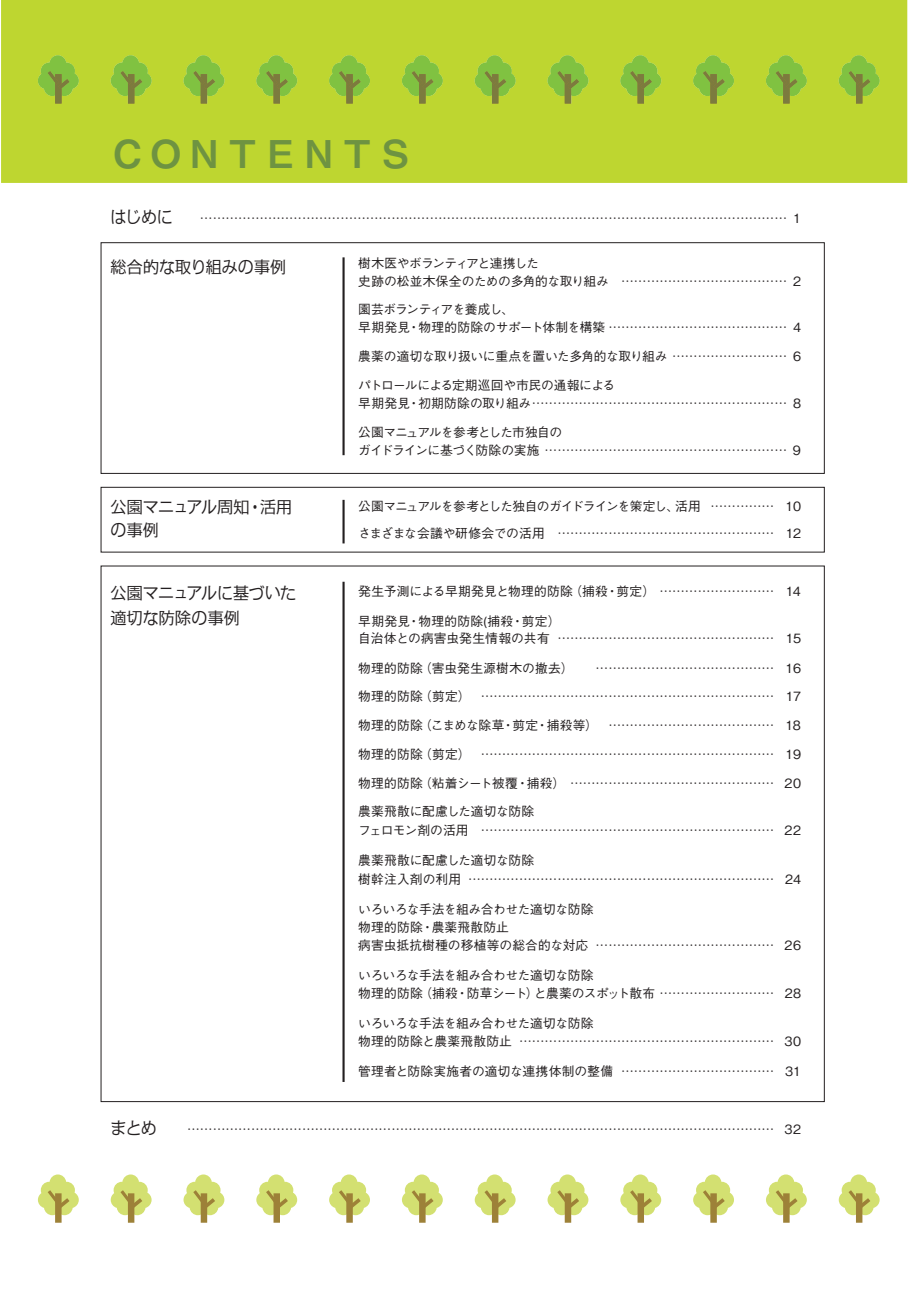
<style>
.page{position:relative;width:919px;height:1289px;background:#fff}
.page>*{position:absolute;margin:0;border:0;box-sizing:border-box;transform-origin:0 0}
.t1{font:38.25px "Midashi Go Pro MB31";color:#6e9341}
.t2{font:300 15.9px "M News G Pro";letter-spacing:.005em;color:#231f20}
.t3{font:300 15.9px "M News G Pro";letter-spacing:-.02em;color:#231f20}
.t4{font:500 12.75px/18.1px "Gothic BBB Pro";letter-spacing:-.01em;color:#231f20}
.t5{font:500 12.75px/17px "Gothic BBB Pro";letter-spacing:.015em;color:#231f20}
.t6{font:500 12.75px/18.1px "Gothic BBB Pro";letter-spacing:-.03em;color:#231f20}
.t7{font:500 12.75px "Gothic BBB Pro";letter-spacing:.01em;color:#231f20}
.t8{font:500 12.75px/18px "Gothic BBB Pro";letter-spacing:-.06em;color:#231f20}
.t9{font:500 12.75px "Gothic BBB Pro";letter-spacing:-.07em;color:#231f20}
.s1{font-family:"M News G Pro";font-weight:300;font-size:15.9px}
</style>
<div class="page">
<div style="left:55px;top:1193px;width:7px;height:29px;background:#9d8138"></div>
<svg style="left:38px;top:1174px;width:41px;height:41px"></svg>
<div style="left:128px;top:1193px;width:6px;height:29px;background:#9d8138"></div>
<svg style="left:111px;top:1174px;width:40px;height:41px"></svg>
<div style="left:201px;top:1193px;width:6px;height:29px;background:#9d8138"></div>
<svg style="left:183px;top:1174px;width:41px;height:41px"></svg>
<div style="left:273px;top:1193px;width:7px;height:29px;background:#9d8138"></div>
<svg style="left:256px;top:1174px;width:41px;height:41px"></svg>
<div style="left:346px;top:1193px;width:7px;height:29px;background:#9d8138"></div>
<svg style="left:329px;top:1174px;width:41px;height:41px"></svg>
<div style="left:419px;top:1193px;width:6px;height:29px;background:#9d8138"></div>
<svg style="left:402px;top:1174px;width:41px;height:41px"></svg>
<div style="left:492px;top:1193px;width:6px;height:29px;background:#9d8138"></div>
<svg style="left:474px;top:1174px;width:41px;height:41px"></svg>
<div style="left:564px;top:1193px;width:7px;height:29px;background:#9d8138"></div>
<svg style="left:547px;top:1174px;width:41px;height:41px"></svg>
<div style="left:637px;top:1193px;width:7px;height:29px;background:#9d8138"></div>
<svg style="left:620px;top:1174px;width:41px;height:41px"></svg>
<div style="left:710px;top:1193px;width:6px;height:29px;background:#9d8138"></div>
<svg style="left:693px;top:1174px;width:41px;height:41px"></svg>
<div style="left:783px;top:1193px;width:6px;height:29px;background:#9d8138"></div>
<svg style="left:766px;top:1174px;width:40px;height:41px"></svg>
<div style="left:855px;top:1193px;width:7px;height:29px;background:#9d8138"></div>
<svg style="left:838px;top:1174px;width:41px;height:41px"></svg>
<div style="left:1px;top:0;width:906px;height:183px;background:#bed630"></div>
<svg style="left:38px;top:55px;width:41px;height:48px;background:#96c03b"></svg>
<svg style="left:111px;top:55px;width:40px;height:48px;background:#96bf3b"></svg>
<svg style="left:183px;top:55px;width:41px;height:48px;background:#97c03b"></svg>
<svg style="left:256px;top:55px;width:41px;height:48px;background:#97c03b"></svg>
<svg style="left:329px;top:55px;width:41px;height:48px;background:#96c03b"></svg>
<svg style="left:402px;top:55px;width:41px;height:48px;background:#96c03b"></svg>
<svg style="left:474px;top:55px;width:41px;height:48px;background:#97c03b"></svg>
<svg style="left:547px;top:55px;width:41px;height:48px;background:#97c03b"></svg>
<svg style="left:620px;top:55px;width:41px;height:48px;background:#97c03b"></svg>
<svg style="left:693px;top:55px;width:41px;height:48px;background:#96c03b"></svg>
<svg style="left:765px;top:55px;width:41px;height:48px;background:#97c03b"></svg>
<svg style="left:838px;top:55px;width:41px;height:48px;background:#97c03b"></svg>
<div style="left:101px;top:242px;width:723px;height:231px;border:1px solid #231f20"></div>
<div style="left:101px;top:487px;width:723px;height:65px;border:1px solid #231f20"></div>
<hr style="left:342px;top:257px;width:2px;height:198px;background:#231f20">
<hr style="left:342px;top:500px;width:2px;height:43px;background:#231f20">
<hr style="left:342px;top:581px;width:2px;height:500px;background:#231f20">
<h1 class="t1" style="left:108px;top:123px;width:308px">ＣＯＮＴＥＮＴＳ</h1>
<p class="t4" style="left:111px;top:207px;width:691px"><span class="s1">はじめに</span>　　 ………………………………………………………………………………………………………………………… 1</p>
<p class="t2" style="left:111px;top:254px;width:177px">総合的な取り組みの事例</p>
<p class="t6" style="left:358px;top:252px;width:444px">樹木医やボランティアと連携した<br>史跡の松並木保全のための多角的な取り組み ………………………………… 2</p>
<p class="t6" style="left:358px;top:299px;width:444px">園芸ボランティアを養成し、<br>早期発見・物理的防除のサポート体制を構築 …………………………………… 4</p>
<p class="t6" style="left:358px;top:345px;width:444px">農薬の適切な取り扱いに重点を置いた多角的な取り組み ……………………… 6</p>
<p class="t4" style="left:358px;top:374px;width:444px">パトロールによる定期巡回や市民の通報による<br>早期発見・初期防除の取り組み …………………………………………………… 8</p>
<p class="t8" style="left:358px;top:421px;width:444px">公園マニュアルを参考とした市独自の<br>ガイドラインに基づく防除の実施 ………………………………………………… 9</p>
<p class="t2" style="left:111px;top:494px;width:183px">公園マニュアル周知・活用</p>
<p class="t9" style="left:358px;top:496px;width:444px">公園マニュアルを参考とした独自のガイドラインを策定し、活用 …………… 10</p>
<p class="t2" style="left:111px;top:516px;width:50px">の事例</p>
<p class="t4" style="left:358px;top:522px;width:444px">さまざまな会議や研修会での活用 …………………………………………… 12</p>
<p class="t3" style="left:111px;top:580px;width:187px">公園マニュアルに基づいた</p>
<p class="t5" style="left:358px;top:581px;width:444px">発生予測による早期発見と物理的防除（捕殺・剪定） ……………………… 14</p>
<p class="t2" style="left:111px;top:605px;width:131px">適切な防除の事例</p>
<p class="t5" style="left:358px;top:611px;width:444px">早期発見・物理的防除(捕殺・剪定）<br>自治体との病害虫発生情報の共有 …………………………………………… 15</p>
<p class="t5" style="left:358px;top:658px;width:444px">物理的防除（害虫発生源樹木の撤去）　 …………………………………… 16</p>
<p class="t5" style="left:358px;top:686px;width:444px">物理的防除（剪定） …………………………………………………………… 17</p>
<p class="t5" style="left:358px;top:715px;width:444px">物理的防除（こまめな除草・剪定・捕殺等） ………………………………… 18</p>
<p class="t5" style="left:358px;top:744px;width:444px">物理的防除（剪定） …………………………………………………………… 19</p>
<p class="t7" style="left:358px;top:772px;width:444px">物理的防除（粘着シート被覆・捕殺） ………………………………………… 20</p>
<p class="t4" style="left:358px;top:800px;width:444px;line-height:19.2px">農薬飛散に配慮した適切な防除<br>フェロモン剤の活用 …………………………………………………………… 22</p>
<p class="t4" style="left:358px;top:849px;width:444px;line-height:19.2px">農薬飛散に配慮した適切な防除<br>樹幹注入剤の利用 ……………………………………………………………… 24</p>
<p class="t4" style="left:358px;top:898px;width:444px">いろいろな手法を組み合わせた適切な防除<br>物理的防除・農薬飛散防止<br>病害虫抵抗樹種の移植等の総合的な対応 …………………………………… 26</p>
<p class="t4" style="left:358px;top:964px;width:444px">いろいろな手法を組み合わせた適切な防除<br>物理的防除（捕殺・防草シート）と農薬のスポット散布 ……………………… 28</p>
<p class="t4" style="left:358px;top:1012px;width:444px">いろいろな手法を組み合わせた適切な防除<br>物理的防除と農薬飛散防止 …………………………………………………… 30</p>
<p class="t7" style="left:358px;top:1060px;width:444px">管理者と防除実施者の適切な連携体制の整備 ……………………………… 31</p>
<p class="t4" style="left:111px;top:1118px;width:691px"><span class="s1">まとめ</span>　　 ………………………………………………………………………………………………………………………… 32</p>
</div>
